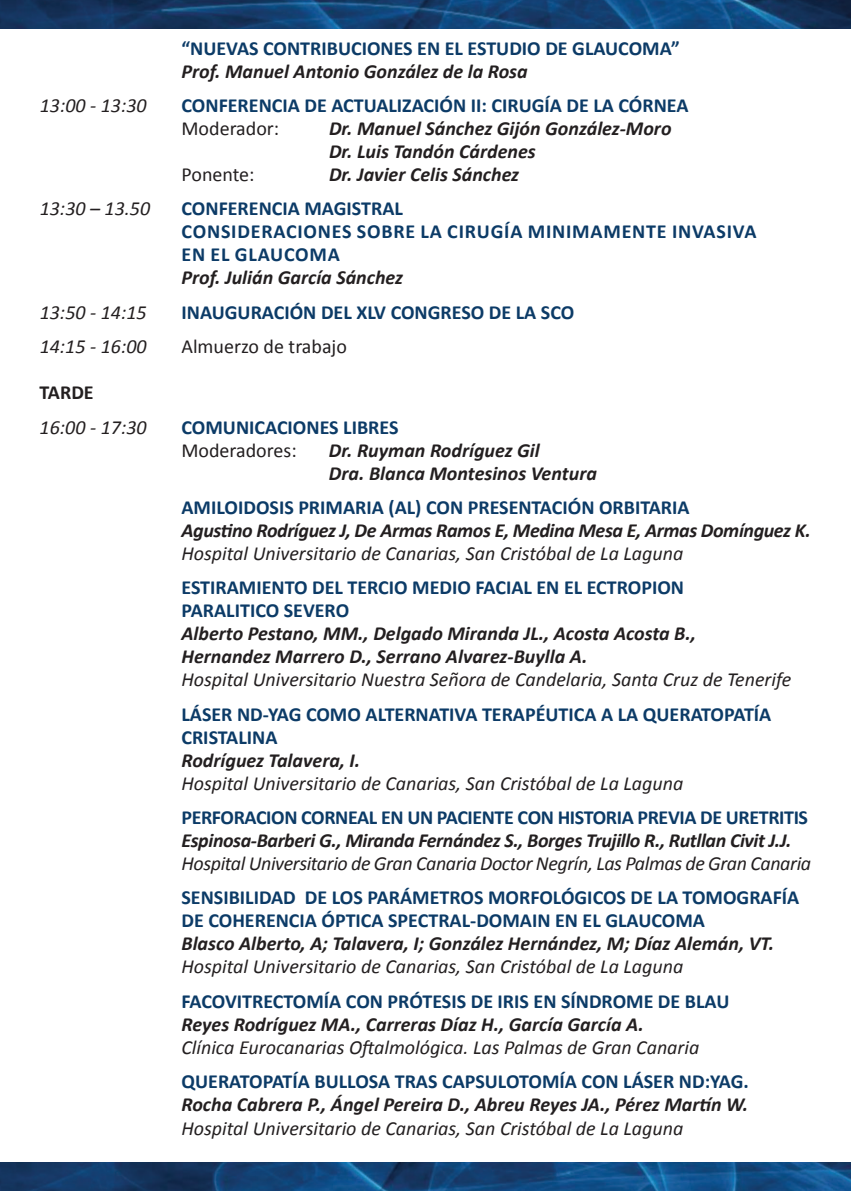
<style>
.page{position:relative;width:851px;height:1191px;background:#fff}
.page>*{position:absolute;margin:0;border:0;box-sizing:border-box;transform-origin:0 0}
.t1{font:700 20px/23px "Calibri";color:#0c3b67}
.t2{font:italic 700 20px/23px "Calibri";color:#231f20}
.t3{font:italic 20px "Calibri";color:#231f20}
.t4{font:italic 700 20px "Calibri";letter-spacing:-.02em;color:#231f20}
.t5{font:italic 20px "Calibri";letter-spacing:-.02em;color:#231f20}
.t6{font:700 20px "Calibri";letter-spacing:-.02em;color:#0c3b67}
.t7{font:20px "Calibri";color:#231f20}
.t8{font:700 20px "Calibri";letter-spacing:.04em;color:#0c3b67}
.t9{font:700 20px "Calibri";color:#231f20}
</style>
<div class="page">
<img style="left:0;top:0;width:850px;height:28px">
<img style="left:0;top:1162px;width:850px;height:29px">
<p class="t1" style="left:181px;top:36px;width:499px">“NUEVAS CONTRIBUCIONES EN EL ESTUDIO DE GLAUCOMA”</p>
<p class="t2" style="left:181px;top:59px;width:347px">Prof. Manuel Antonio González de la Rosa</p>
<p class="t3" style="left:40px;top:93px;width:109px">13:00 - 13:30</p>
<p class="t1" style="left:181px;top:93px;width:508px">CONFERENCIA DE ACTUALIZACIÓN II: CIRUGÍA DE LA CÓRNEA</p>
<p class="t7" style="left:181px;top:116px;width:99px">Moderador:</p>
<p class="t2" style="left:329px;top:116px;width:344px">Dr. Manuel Sánchez Gijón González-Moro<br>Dr. Luis Tandón Cárdenes</p>
<p class="t7" style="left:181px;top:162px;width:75px">Ponente:</p>
<p class="t2" style="left:329px;top:162px;width:192px">Dr. Javier Celis Sánchez</p>
<p class="t3" style="left:40px;top:196px;width:112px">13:30 – 13.50</p>
<p class="t1" style="left:181px;top:196px;width:223px">CONFERENCIA MAGISTRAL<br>CONSIDERACIONES</p>
<p class="t1" style="left:357px;top:219px;width:13px">SOBRE</p>
<p class="t1" style="left:420px;top:219px;width:39px">LA CIRUGÍA</p>
<p class="t1" style="left:527px;top:219px;width:14px">MINIMAMENTE</p>
<p class="t1" style="left:672px;top:219px;width:12px">INVASIVA</p>
<p class="t8" style="left:181px;top:242px;width:160px">EN EL GLAUCOMA</p>
<p class="t2" style="left:181px;top:265px;width:223px">Prof. Julián García Sánchez</p>
<p class="t3" style="left:40px;top:300px;width:109px">13:50 - 14:15</p>
<p class="t1" style="left:181px;top:300px;width:394px">INAUGURACIÓN DEL XLV CONGRESO DE LA SCO</p>
<p class="t3" style="left:40px;top:334px;width:108px">14:15 - 16:00</p>
<p class="t7" style="left:181px;top:334px;width:167px">Almuerzo de trabajo</p>
<p class="t9" style="left:40px;top:380px;width:56px">TARDE</p>
<p class="t3" style="left:40px;top:414px;width:109px">16:00 - 17:30</p>
<p class="t1" style="left:181px;top:414px;width:218px">COMUNICACIONES LIBRES</p>
<p class="t7" style="left:181px;top:437px;width:117px">Moderadores:</p>
<p class="t2" style="left:329px;top:437px;width:269px">Dr. Ruyman Rodríguez Gil<br>Dra. Blanca Montesinos Ventura</p>
<p class="t1" style="left:181px;top:495px;width:509px">AMILOIDOSIS PRIMARIA (AL) CON PRESENTACIÓN ORBITARIA</p>
<p class="t4" style="left:181px;top:518px;width:630px">Agustino Rodríguez J, De Armas Ramos E, Medina Mesa E, Armas Domínguez K.</p>
<p class="t3" style="left:181px;top:541px;width:503px">Hospital Universitario de Canarias, San Cristóbal de La Laguna</p>
<p class="t1" style="left:181px;top:575px;width:504px">ESTIRAMIENTO DEL TERCIO MEDIO FACIAL EN EL ECTROPION<br>PARALITICO SEVERO</p>
<p class="t2" style="left:181px;top:621px;width:516px">Alberto Pestano, MM., Delgado Miranda JL., Acosta Acosta B.,<br>Hernandez Marrero D., Serrano Alvarez-Buylla A.</p>
<p class="t3" style="left:181px;top:667px;width:611px">Hospital Universitario Nuestra Señora de Candelaria, Santa Cruz de Tenerife</p>
<p class="t1" style="left:181px;top:701px;width:591px">LÁSER ND-YAG COMO ALTERNATIVA TERAPÉUTICA A LA QUERATOPATÍA<br>CRISTALINA</p>
<p class="t2" style="left:181px;top:747px;width:180px">Rodríguez Talavera, I.</p>
<p class="t3" style="left:181px;top:770px;width:503px">Hospital Universitario de Canarias, San Cristóbal de La Laguna</p>
<p class="t6" style="left:181px;top:805px;width:628px">PERFORACION CORNEAL EN UN PACIENTE CON HISTORIA PREVIA DE URETRITIS</p>
<p class="t4" style="left:181px;top:828px;width:611px">Espinosa-Barberi G., Miranda Fernández S., Borges Trujillo R., Rutllan Civit J.J.</p>
<p class="t5" style="left:181px;top:851px;width:631px">Hospital Universitario de Gran Canaria Doctor Negrín, Las Palmas de Gran Canaria</p>
<p class="t1" style="left:181px;top:885px;width:619px">SENSIBILIDAD DE LOS PARÁMETROS MORFOLÓGICOS DE LA TOMOGRAFÍA<br>DE COHERENCIA ÓPTICA SPECTRAL-DOMAIN EN EL GLAUCOMA</p>
<p class="t2" style="left:181px;top:931px;width:594px">Blasco Alberto, A; Talavera, I; González Hernández, M; Díaz Alemán, VT.</p>
<p class="t3" style="left:181px;top:954px;width:503px">Hospital Universitario de Canarias, San Cristóbal de La Laguna</p>
<p class="t1" style="left:181px;top:988px;width:549px">FACOVITRECTOMÍA CON PRÓTESIS DE IRIS EN SÍNDROME DE BLAU</p>
<p class="t2" style="left:181px;top:1011px;width:463px">Reyes Rodríguez MA., Carreras Díaz H., García García A.</p>
<p class="t3" style="left:181px;top:1034px;width:519px">Clínica Eurocanarias Oftalmológica. Las Palmas de Gran Canaria</p>
<p class="t1" style="left:181px;top:1069px;width:568px">QUERATOPATÍA BULLOSA TRAS CAPSULOTOMÍA CON LÁSER ND:YAG.</p>
<p class="t2" style="left:181px;top:1092px;width:568px">Rocha Cabrera P., Ángel Pereira D., Abreu Reyes JA., Pérez Martín W.</p>
<p class="t3" style="left:181px;top:1116px;width:503px">Hospital Universitario de Canarias, San Cristóbal de La Laguna</p>
</div>
